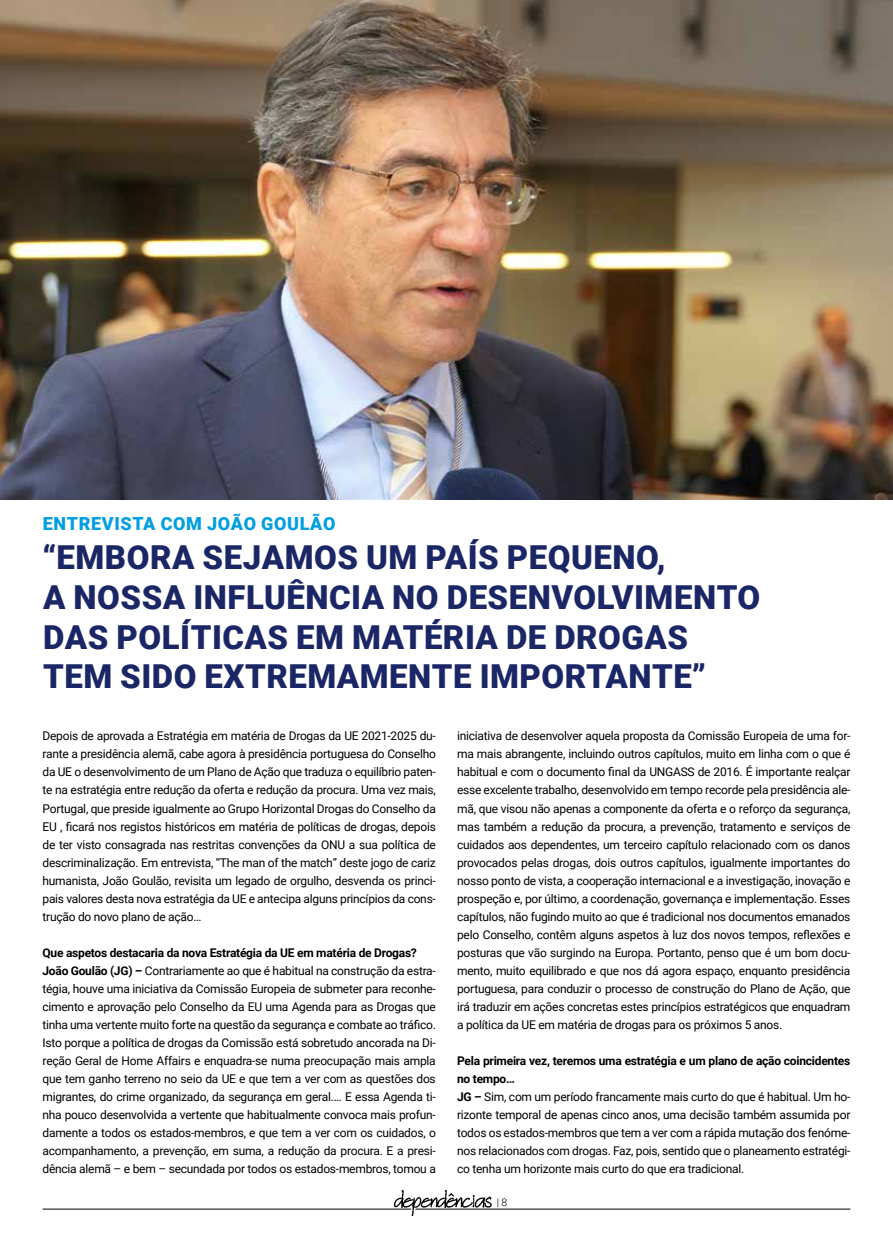
<style>
.page{position:relative;width:893px;height:1251px;background:#fff}
.page>*{position:absolute;margin:0;border:0;box-sizing:border-box;transform-origin:0 0}
.t1{font:900 33px/39.6px "Roboto";letter-spacing:.015em;color:#1b2666}
.t2{font:900 18px "Roboto";letter-spacing:.035em;color:#009ee3}
.t3{font:12px/18px "Roboto";letter-spacing:-.02em;color:#000;text-align:justify}
.t4{font:300 10.5px "Roboto";color:#000}
.s1{font-weight:700}
</style>
<div class="page">
<img style="left:387px;top:1190px;width:110px;height:25px">
<hr style="left:43px;top:1208px;width:368px;height:1px;background:#000">
<hr style="left:415px;top:1208px;width:435px;height:1px;background:#000">
<img style="left:0;top:0;width:893px;height:500px">
<h2 class="t2" style="left:43px;top:510px;width:294px">ENTREVISTA COM JOÃO GOULÃO</h2>
<h1 class="t1" style="left:43px;top:536px;width:719px">“EMBORA SEJAMOS UM PAÍS PEQUENO,<br>A NOSSA INFLUÊNCIA NO DESENVOLVIMENTO DAS POLÍTICAS EM MATÉRIA DE DROGAS TEM SIDO EXTREMAMENTE IMPORTANTE”</h1>
<p class="t3" style="left:43px;top:726px;width:395px">Depois de aprovada a Estratégia em matéria de Drogas da UE 2021-2025 du&shy;rante a presidência alemã, cabe agora à presidência portuguesa do Conselho da UE o desenvolvimento de um Plano de Ação que traduza o equilíbrio paten&shy;te na estratégia entre redução da oferta e redução da procura. Uma vez mais, Portugal, que preside igualmente ao Grupo Horizontal Drogas do Conselho da EU , ficará nos registos históricos em matéria de políticas de drogas, depois de ter visto consagrada nas restritas convenções da ONU a sua política de descriminalização. Em entrevista, “The man of the match” deste jogo de cariz humanista, João Goulão, revisita um legado de orgulho, desvenda os princi&shy;pais valores desta nova estratégia da UE e antecipa alguns princípios da cons&shy;trução do novo plano de ação…</p>
<p class="t3" style="left:43px;top:942px;width:395px;text-align:left"><span class="s1">Que aspetos destacaria da nova Estratégia da UE em matéria de Drogas?<br>João Goulão (JG) –</span> Contrariamente ao que é habitual na construção da estra&shy;tégia, houve uma iniciativa da Comissão Europeia de submeter para reconhe&shy;cimento e aprovação pelo Conselho da EU uma Agenda para as Drogas que tinha uma vertente muito forte na questão da segurança e combate ao tráfico.<br>Isto porque a política de drogas da Comissão está sobretudo ancorada na Di&shy;reção Geral de Home Affairs e enquadra-se numa preocupação mais ampla que tem ganho terreno no seio da UE e que tem a ver com as questões dos migrantes, do crime organizado, da segurança em geral.… E essa Agenda ti&shy;nha pouco desenvolvida a vertente que habitualmente convoca mais profun&shy;damente a todos os estados-membros, e que tem a ver com os cuidados, o acompanhamento, a prevenção, em suma, a redução da procura. E a presi&shy;dência alemã – e bem – secundada por todos os estados-membros, tomou a</p>
<p class="t3" style="left:457px;top:726px;width:395px">iniciativa de desenvolver aquela proposta da Comissão Europeia de uma for&shy;ma mais abrangente, incluindo outros capítulos, muito em linha com o que é habitual e com o documento final da UNGASS de 2016. É importante realçar esse excelente trabalho, desenvolvido em tempo recorde pela presidência ale&shy;mã, que visou não apenas a componente da oferta e o reforço da segurança, mas também a redução da procura, a prevenção, tratamento e serviços de cuidados aos dependentes, um terceiro capítulo relacionado com os danos provocados pelas drogas, dois outros capítulos, igualmente importantes do nosso ponto de vista, a cooperação internacional e a investigação, inovação e prospeção e, por último, a coordenação, governança e implementação. Esses capítulos, não fugindo muito ao que é tradicional nos documentos emanados pelo Conselho, contêm alguns aspetos à luz dos novos tempos, reflexões e posturas que vão surgindo na Europa. Portanto, penso que é um bom docu&shy;mento, muito equilibrado e que nos dá agora espaço, enquanto presidência portuguesa, para conduzir o processo de construção do Plano de Ação, que irá traduzir em ações concretas estes princípios estratégicos que enquadram a política da UE em matéria de drogas para os próximos 5 anos.</p>
<p class="t3" style="left:457px;top:1050px;width:395px;text-align:left"><span class="s1">Pela primeira vez, teremos uma estratégia e um plano de ação coincidentes no tempo…<br>JG –</span> Sim, com um período francamente mais curto do que é habitual. Um ho&shy;rizonte temporal de apenas cinco anos, uma decisão também assumida por todos os estados-membros que tem a ver com a rápida mutação dos fenóme&shy;nos relacionados com drogas. Faz, pois, sentido que o planeamento estratégi&shy;co tenha um horizonte mais curto do que era tradicional.</p>
<p class="t4" style="left:497px;top:1194px;width:12px">| 8</p>
</div>
